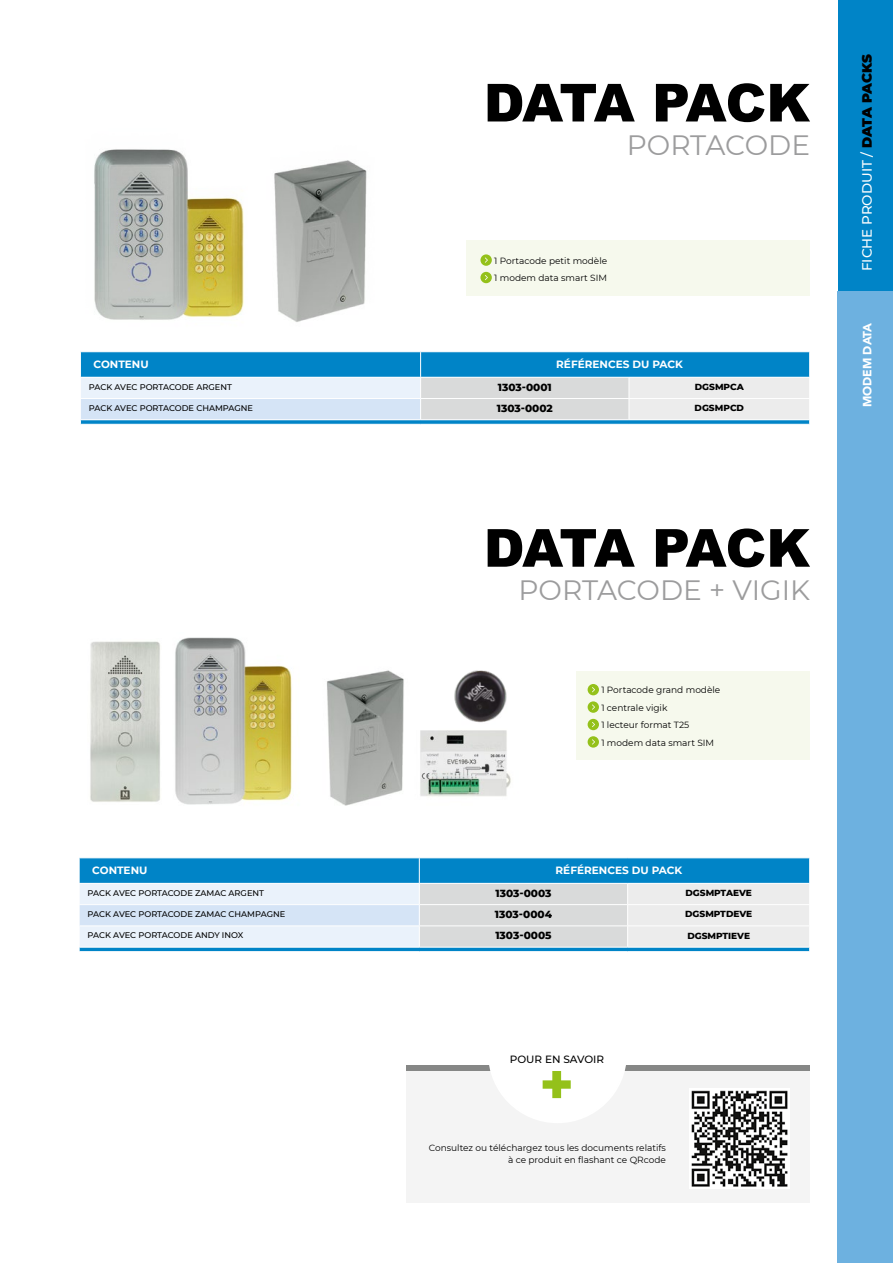
<style>
.page{position:relative;width:893px;height:1263px;background:#fff}
.page>*{position:absolute;margin:0;border:0;box-sizing:border-box;transform-origin:0 0}
.t1{font:800 57px "Montserrat";color:#94c11a}
.t2{font:900 52.5px "Arial";letter-spacing:-.055em;color:#000}
.t3{font:27.9px "Montserrat";color:#9c9c9d}
.t4{font:500 13.5px "Montserrat";color:#fff}
.t5{font:900 12px "Avenir";color:#fff}
.t6{font:700 10.5px "Montserrat";color:#fff}
.t7{font:800 10.5px "Montserrat";color:#000}
.t8{font:500 10.5px "Montserrat";color:#000}
.t9{font:9px/17.4px "Montserrat";color:#000}
.t10{font:800 9px "Montserrat";color:#000}
.t11{font:500 8.25px "Montserrat";color:#000}
.s1{font-weight:900;color:#000}
</style>
<div class="page">
<div style="left:406px;top:1065px;width:404px;height:138px;background:#f4f4f4"></div>
<div style="left:406px;top:1065px;width:404px;height:6px;background:#868786"></div>
<div style="left:489px;top:985px;width:137px;height:137px;background:#fff;border-radius:50%"></div>
<img style="left:689px;top:1088px;width:100px;height:100px">
<svg style="left:81px;top:352px;width:339px;height:72px;background:#0888c8"></svg>
<div style="left:80px;top:377px;width:341px;height:21px;background:#eaf2fb"></div>
<div style="left:80px;top:398px;width:341px;height:22px;background:#d5e4f6"></div>
<hr style="left:80px;top:377px;width:341px;height:1px;background:#fff">
<hr style="left:80px;top:398px;width:341px;height:1px;background:#fff">
<hr style="left:80px;top:419px;width:341px;height:1px;background:#fff">
<svg style="left:80px;top:352px;width:1px;height:72px"></svg>
<svg style="left:420px;top:352px;width:390px;height:72px;background:#8bbfd9"></svg>
<img style="left:94px;top:149px;width:273px;height:173px">
<svg style="left:79px;top:858px;width:731px;height:93px;background:#a0cbe2"></svg>
<img style="left:175px;top:637px;width:336px;height:169px">
<div style="left:577px;top:671px;width:233px;height:89px;background:#f6f9ed"></div>
<svg style="left:588px;top:684px;width:11px;height:11px"></svg>
<svg style="left:588px;top:701px;width:11px;height:12px"></svg>
<svg style="left:588px;top:719px;width:11px;height:11px"></svg>
<svg style="left:588px;top:736px;width:11px;height:12px"></svg>
<div style="left:466px;top:240px;width:344px;height:56px;background:#f6f9ed"></div>
<svg style="left:480px;top:254px;width:12px;height:12px"></svg>
<svg style="left:480px;top:272px;width:12px;height:11px"></svg>
<img style="left:90px;top:641px;width:70px;height:161px">
<img style="left:446px;top:665px;width:65px;height:63px">
<div style="left:838px;top:0;width:55px;height:359px;background:#0084c7"></div>
<div style="left:838px;top:291px;width:55px;height:972px;background:#6db1e0"></div>
<h2 class="t2" style="left:484px;top:65px;width:328px">DATA PACK</h2>
<h3 class="t3" style="left:627px;top:126px;width:185px">PORTACODE</h3>
<p class="t9" style="left:494px;top:251px;width:115px">1 Portacode petit modèle<br>1 modem data smart SIM</p>
<p class="t6" style="left:94px;top:356px;width:57px">CONTENU</p>
<p class="t6" style="left:556px;top:356px;width:128px">RÉFÉRENCES DU PACK</p>
<p class="t11" style="left:89px;top:381px;width:144px">PACK AVEC PORTACODE ARGENT</p>
<p class="t7" style="left:498px;top:379px;width:56px">1303-0001</p>
<p class="t10" style="left:695px;top:380px;width:51px">DGSMPCA</p>
<p class="t11" style="left:89px;top:402px;width:166px">PACK AVEC PORTACODE CHAMPAGNE</p>
<p class="t7" style="left:497px;top:401px;width:58px">1303-0002</p>
<p class="t10" style="left:695px;top:402px;width:51px">DGSMPCD</p>
<h2 class="t2" style="left:484px;top:510px;width:328px">DATA PACK</h2>
<h3 class="t3" style="left:519px;top:571px;width:293px">PORTACODE + VIGIK</h3>
<p class="t9" style="left:601px;top:681px;width:121px">1 Portacode grand modèle<br>1 centrale vigik<br>1 lecteur format T25<br>1 modem data smart SIM</p>
<p class="t6" style="left:92px;top:862px;width:57px">CONTENU</p>
<p class="t6" style="left:556px;top:862px;width:128px">RÉFÉRENCES DU PACK</p>
<p class="t11" style="left:88px;top:887px;width:178px">PACK AVEC PORTACODE ZAMAC ARGENT</p>
<p class="t7" style="left:495px;top:885px;width:58px">1303-0003</p>
<p class="t10" style="left:685px;top:886px;width:68px">DGSMPTAEVE</p>
<p class="t11" style="left:88px;top:908px;width:199px">PACK AVEC PORTACODE ZAMAC CHAMPAGNE</p>
<p class="t7" style="left:495px;top:907px;width:59px">1303-0004</p>
<p class="t10" style="left:685px;top:908px;width:69px">DGSMPTDEVE</p>
<p class="t11" style="left:88px;top:930px;width:157px">PACK AVEC PORTACODE ANDY INOX</p>
<p class="t7" style="left:495px;top:928px;width:58px">1303-0005</p>
<p class="t10" style="left:687px;top:929px;width:64px">DGSMPTIEVE</p>
<p class="t8" style="left:510px;top:1051px;width:96px">POUR EN SAVOIR</p>
<h1 class="t1" style="left:539px;top:1042px;width:36px">+</h1>
<p class="t9" style="left:429px;top:1142px;width:239px;line-height:12px;text-align:right">Consultez ou téléchargez tous les documents relatifs à ce produit en flashant ce QRcode</p>
<h3 class="t4" style="left:858px;top:271px;width:218px;rotate:-90deg">FICHE PRODUIT / <span class="s1">DATA PACKS</span></h3>
<h3 class="t5" style="left:857px;top:407px;width:86px;rotate:-90deg">MODEM DATA</h3>
</div>
